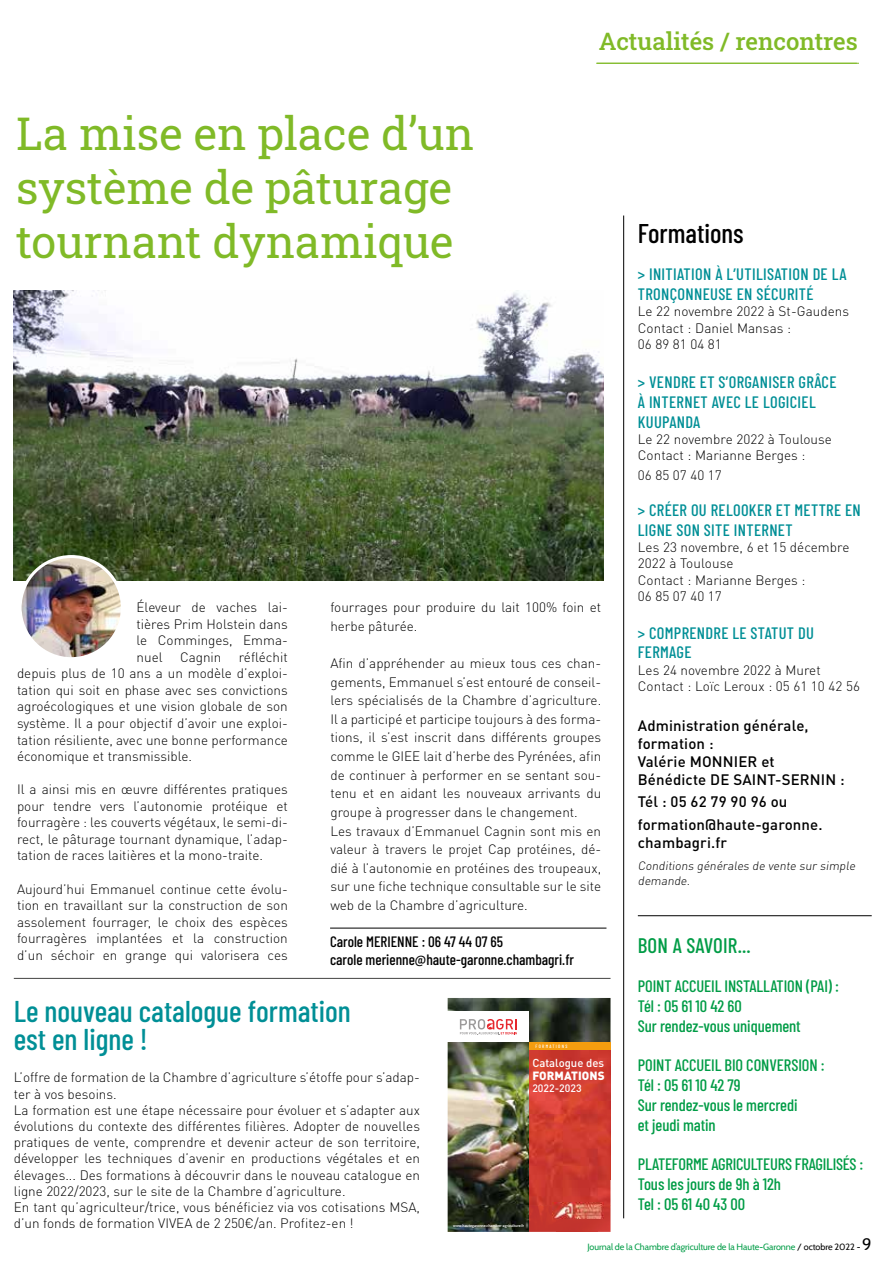
<style>
.page{position:relative;width:893px;height:1263px;background:#fff}
.page>*{position:absolute;margin:0;border:0;box-sizing:border-box;transform-origin:0 0}
.t1{font:45px/54px "Roboto Slab";color:#80ba27}
.t2{font:500 30px/28.5px "Barlow Condensed";color:#008f96}
.t3{font:500 27px "Barlow Condensed";color:#000}
.t4{font:24px "Roboto Slab";color:#80ba27}
.t5{font:500 21px "Barlow Condensed";letter-spacing:.01em;color:#009c46}
.t6{font:500 16.5px/19.8px "Barlow Condensed";letter-spacing:-.005em;color:#009c46}
.t7{font:500 16.5px/19.8px "Barlow Condensed";letter-spacing:.02em;color:#008f96}
.t8{font:500 15px/18px "DINOT";letter-spacing:.01em;color:#000}
.t9{font:500 15px/18px "Barlow Condensed";color:#000}
.t10{font:300 13.5px/16.5px "DINOT";color:#000}
.t11{font:300 12px/14.4px "DINOT";color:#000}
.t12{font:900 11.85px "DINOT";letter-spacing:.01em;color:#fff}
.t13{font:500 11.4px "DINOT";color:#fff}
.t14{font:500 10.65px "DINOT";color:#fff}
.t15{font:9px "Cabin";letter-spacing:-.01em;color:#009c46}
.t16{font:500 4.8px "Barlow Condensed";letter-spacing:.28em;color:#fff}
.t17{font:600 3.9px "Cabin";color:#fff}
.s1{color:#000}
.s2{font-size:16.5px;color:#000}
</style>
<div class="page">
<hr style="left:638px;top:915px;width:234px;height:1px;background:#000">
<hr style="left:623px;top:215px;width:1px;height:1003px;background:#000">
<hr style="left:596px;top:63px;width:261px;height:1px;background:#80ba27">
<hr style="left:597px;top:63px;width:262px;height:1px;background:#80ba27">
<hr style="left:330px;top:928px;width:276px;height:1px;background:#000">
<img style="left:448px;top:998px;width:162px;height:234px">
<img style="left:529px;top:1050px;width:81px;height:156px">
<img style="left:529px;top:1206px;width:27px;height:26px">
<img style="left:597px;top:1206px;width:13px;height:26px">
<img style="left:556px;top:1220px;width:41px;height:12px">
<div style="left:448px;top:1011px;width:81px;height:31px;background:#fff"></div>
<div style="left:529px;top:1042px;width:81px;height:8px;background:#f59d0f"></div>
<svg style="left:460px;top:1019px;width:56px;height:16px"></svg>
<img style="left:553px;top:1202px;width:51px;height:18px">
<hr style="left:14px;top:978px;width:596px;height:1px;background:#575756">
<img style="left:14px;top:290px;width:590px;height:290px">
<img style="left:20px;top:556px;width:102px;height:103px;border-radius:51px">
<div style="left:19px;top:555px;width:105px;height:105px;border:3px solid #fff;border-radius:50%"></div>
<h3 class="t4" style="left:599px;top:25px;width:261px">Actualités / rencontres</h3>
<h1 class="t1" style="left:16px;top:106px;width:460px">La mise en place d’un système de pâturage tournant dynamique</h1>
<p class="t10" style="left:137px;top:599px;width:153px;text-align:justify">Éleveur de vaches lai&shy;tières Prim Holstein dans le Comminges, Emma&shy;nuel</p>
<p class="t10" style="left:330px;top:598px;width:272px;line-height:18.6px">fourrages pour produire du lait 100% foin et herbe pâturée.</p>
<p class="t10" style="left:330px;top:654px;width:272px;line-height:18.6px">Afin d’appréhender au mieux tous ces chan&shy;gements, Emmanuel s’est entouré de conseil&shy;lers spécialisés de la Chambre d’agriculture.<br>Il a participé et participe toujours à des forma&shy;tions, il s’est inscrit dans différents groupes comme le GIEE lait d’herbe des Pyrénées, afin de continuer à performer en se sentant sou&shy;tenu et en aidant les nouveaux arrivants du groupe à progresser dans le changement.<br>Les travaux d’Emmanuel Cagnin sont mis en valeur à travers le projet Cap protéines, dé&shy;dié à l’autonomie en protéines des troupeaux, sur une fiche technique consultable sur le site web de la Chambre d’agriculture.</p>
<p class="t10" style="left:17px;top:648px;width:272px;text-align:justify;text-indent:222px">réfléchit depuis plus de 10 ans a un modèle d’exploi&shy;tation qui soit en phase avec ses convictions agroécologiques et une vision globale de son système. Il a pour objectif d’avoir une exploi&shy;tation résiliente, avec une bonne performance économique et transmissible.</p>
<p class="t10" style="left:17px;top:781px;width:272px;text-align:justify">Il a ainsi mis en œuvre différentes pratiques pour tendre vers l’autonomie protéique et fourragère : les couverts végétaux, le semi-di&shy;rect, le pâturage tournant dynamique, l’adap&shy;tation de races laitières et la mono-traite.</p>
<p class="t10" style="left:17px;top:880px;width:272px;text-align:justify">Aujourd’hui Emmanuel continue cette évolu&shy;tion en travaillant sur la construction de son assolement fourrager, le choix des espèces fourragères implantées et la construction d’un séchoir en grange qui valorisera ces</p>
<p class="t10" style="left:180px;top:648px;width:43px">Cagnin</p>
<p class="t9" style="left:330px;top:931px;width:246px">Carole MERIENNE : 06 47 44 07 65<br>carole merienne@haute-garonne.chambagri.fr</p>
<h2 class="t2" style="left:14px;top:994px;width:338px">Le nouveau catalogue formation est en ligne !</h2>
<p class="t10" style="left:14px;top:1069px;width:408px">L’offre de formation de la Chambre d’agriculture s’étoffe pour s’adap&shy;ter à vos besoins.<br>La formation est une étape nécessaire pour évoluer et s’adapter aux évolutions du contexte des différentes filières. Adopter de nouvelles pratiques de vente, comprendre et devenir acteur de son territoire, développer les techniques d’avenir en productions végétales et en élevages... Des formations à découvrir dans le nouveau catalogue en ligne 2022/2023, sur le site de la Chambre d’agriculture.<br>En tant qu’agriculteur/trice, vous bénéficiez via vos cotisations MSA, d’un fonds de formation VIVEA de 2 250€/an. Profitez-en !</p>
<p class="t16" style="left:536px;top:1042px;width:33px">FORMATIONS</p>
<p class="t13" style="left:532px;top:1055px;width:73px">Catalogue des</p>
<p class="t12" style="left:532px;top:1067px;width:74px">FORMATIONS</p>
<p class="t14" style="left:532px;top:1081px;width:51px">2022-2023</p>
<p class="t17" style="left:453px;top:1223px;width:72px">www.hautegaronne.chambre-agriculture.fr</p>
<h3 class="t3" style="left:638px;top:214px;width:107px">Formations</h3>
<p class="t7" style="left:638px;top:263px;width:210px">&gt; INITIATION À L’UTILISATION DE LA<br>TRONÇONNEUSE EN SÉCURITÉ</p>
<p class="t10" style="left:638px;top:303px;width:213px">Le 22 novembre 2022 à St-Gaudens<br>Contact : Daniel Mansas :<br>06 89 81 04 81</p>
<p class="t7" style="left:638px;top:371px;width:200px">&gt; VENDRE ET S’ORGANISER GRÂCE<br>À INTERNET AVEC LE LOGICIEL<br>KUUPANDA</p>
<p class="t10" style="left:638px;top:431px;width:196px">Le 22 novembre 2022 à Toulouse<br>Contact : Marianne Berges :</p>
<p class="t10" style="left:638px;top:467px;width:86px">06 85 07 40 17</p>
<p class="t7" style="left:638px;top:499px;width:224px">&gt; CRÉER OU RELOOKER ET METTRE EN<br>LIGNE SON SITE INTERNET</p>
<p class="t10" style="left:638px;top:539px;width:213px">Les 23 novembre, 6 et 15 décembre<br>2022 à Toulouse<br>Contact : Marianne Berges :<br>06 85 07 40 17</p>
<p class="t7" style="left:638px;top:621px;width:178px">&gt; COMPRENDRE LE STATUT DU<br>FERMAGE</p>
<p class="t10" style="left:638px;top:661px;width:224px">Les 24 novembre 2022 à Muret<br>Contact : Loïc Leroux : 05 61 10 42 56</p>
<p class="t8" style="left:638px;top:716px;width:208px">Administration générale, formation :<br>Valérie MONNIER et<br>Bénédicte DE SAINT-SERNIN :</p>
<p class="t8" style="left:638px;top:790px;width:186px;line-height:22.2px">Tél : 05 62 79 90 96 ou formation@haute-garonne.</p>
<p class="t8" style="left:638px;top:833px;width:91px">chambagri.fr</p>
<p class="t11" style="left:638px;top:859px;width:221px">Conditions générales de vente sur simple demande.</p>
<h3 class="t5" style="left:638px;top:930px;width:114px">BON A SAVOIR...</h3>
<p class="t6" style="left:638px;top:975px;width:203px">POINT ACCUEIL INSTALLATION (PAI) :<br>Tél : 05 61 10 42 60<br>Sur rendez-vous uniquement</p>
<p class="t6" style="left:638px;top:1054px;width:188px">POINT ACCUEIL BIO CONVERSION :<br>Tél : 05 61 10 42 79<br>Sur rendez-vous le mercredi<br>et jeudi matin</p>
<p class="t6" style="left:638px;top:1153px;width:227px">PLATEFORME AGRICULTEURS FRAGILISÉS :<br>Tous les jours de 9h à 12h<br>Tel : 05 61 40 43 00</p>
<p class="t15" style="left:587px;top:1241px;width:286px">Journal de la Chambre d’agriculture de la Haute-Garonne <span class="s1">/ octobre 2022 -</span> <span class="s2">9</span></p>
</div>
